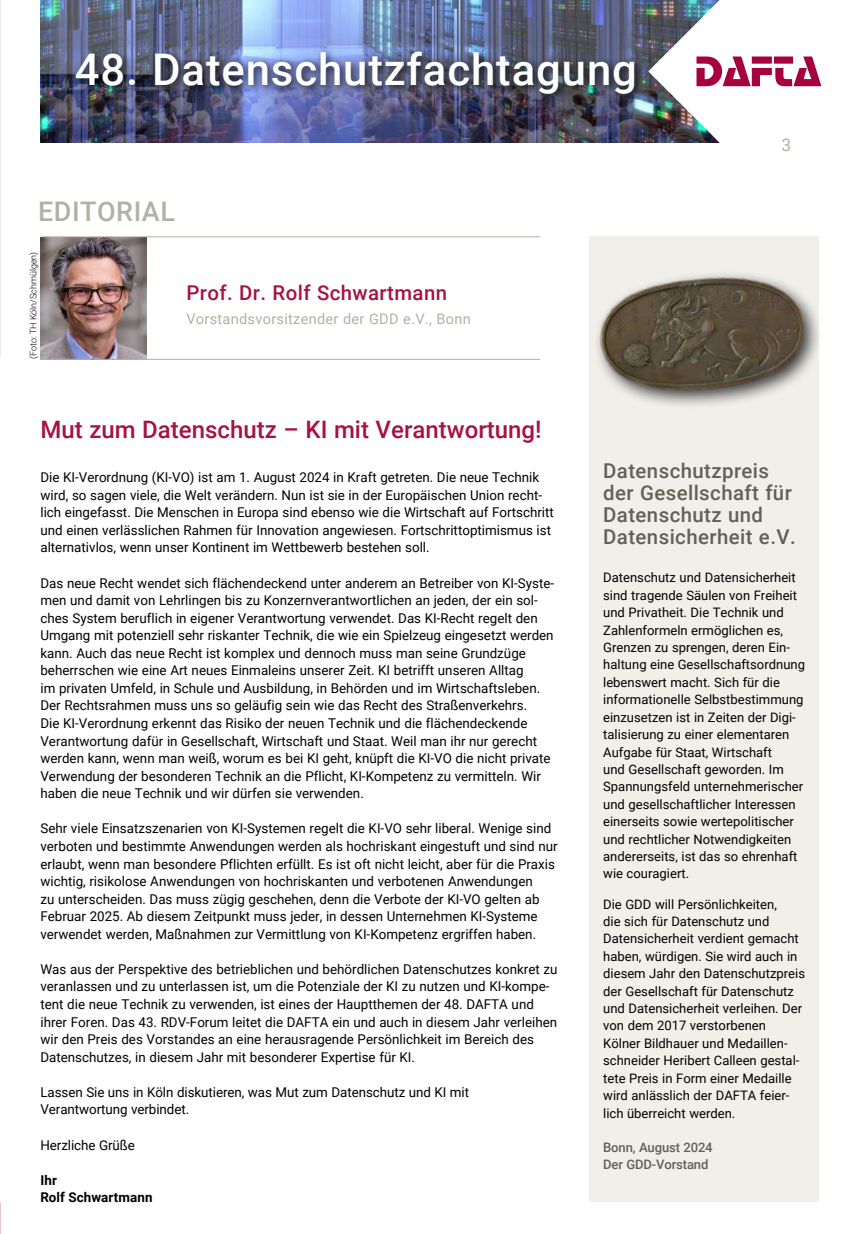
<style>
.page{position:relative;width:851px;height:1234px;background:#fff}
.page>*{position:absolute;margin:0;border:0;box-sizing:border-box;transform-origin:0 0}
.t1{font:500 43.65px "Roboto";letter-spacing:.02em;color:#fff}
.t2{font:500 27px "Roboto";letter-spacing:.02em;color:#b1b1a7}
.t3{font:500 24px "Roboto";color:#a71341}
.t4{font:500 20.4px/21.8px "Roboto";letter-spacing:.02em;color:#626158}
.t5{font:500 20.4px "Roboto";letter-spacing:.02em;color:#a71341}
.t6{font:17.4px "Roboto";color:#b1b1a7}
.t7{font:14.55px "Roboto";letter-spacing:.02em;color:#b1b1a7}
.t8{font:13.5px/17.5px "Roboto";color:#000}
.t9{font:700 13.5px/17.5px "Roboto";letter-spacing:.01em;color:#000}
.t10{font:13.05px/17.4px "Roboto";color:#000}
.t11{font:500 13.05px/17.4px "Roboto";letter-spacing:-.01em;color:#626158}
.t12{font:300 9px "Roboto";color:#000}
</style>
<div class="page">
<img style="left:40px;top:0;width:608px;height:143px">
<img style="left:648px;top:0;width:72px;height:143px">
<img style="left:41px;top:237px;width:105px;height:122px">
<div style="left:589px;top:236px;width:230px;height:965px;background:#f0efea"></div>
<div style="left:72px;top:47px;width:573px;height:57px;background:#000;opacity:.75"></div>
<hr style="left:41px;top:236px;width:499px;height:1px;background:#b1b1a7">
<hr style="left:41px;top:359px;width:499px;height:1px;background:#b1b1a7">
<img style="left:597px;top:274px;width:222px;height:132px">
<div style="left:690px;top:54px;width:138px;height:44px;background:#fff"></div>
<svg style="left:696px;top:56px;width:125px;height:30px"></svg>
<h1 class="t1" style="left:75px;top:39px;width:563px">48. Datenschutzfachtagung</h1>
<h2 class="t2" style="left:38px;top:192px;width:138px">EDITORIAL</h2>
<p class="t12" style="left:27px;top:359px;width:109px;rotate:-90deg">(Foto: TH Köln/Schmülgen)</p>
<h3 class="t5" style="left:186px;top:278px;width:262px">Prof. Dr. Rolf Schwartmann</h3>
<p class="t7" style="left:186px;top:309px;width:286px">Vorstandsvorsitzender der GDD e.V., Bonn</p>
<h3 class="t3" style="left:40px;top:413px;width:502px">Mut zum Datenschutz – KI mit Verantwortung!</h3>
<p class="t6" style="left:781px;top:133px;width:11px">3</p>
<p class="t8" style="left:40px;top:468px;width:515px">Die KI-Verordnung (KI-VO) ist am 1. August 2024 in Kraft getreten. Die neue Technik wird, so sagen viele, die Welt verändern. Nun ist sie in der Europäischen Union recht&shy;lich eingefasst. Die Menschen in Europa sind ebenso wie die Wirtschaft auf Fortschritt und einen verlässlichen Rahmen für Innovation angewiesen. Fortschrittoptimismus ist alternativlos, wenn unser Kontinent im Wettbewerb bestehen soll.</p>
<p class="t8" style="left:40px;top:573px;width:515px">Das neue Recht wendet sich flächendeckend unter anderem an Betreiber von KI-Syste&shy;men und damit von Lehrlingen bis zu Konzernverantwortlichen an jeden, der ein sol&shy;ches System beruflich in eigener Verantwortung verwendet. Das KI-Recht regelt den Umgang mit potenziell sehr riskanter Technik, die wie ein Spielzeug eingesetzt werden kann. Auch das neue Recht ist komplex und dennoch muss man seine Grundzüge beherrschen wie eine Art neues Einmaleins unserer Zeit. KI betrifft unseren Alltag<br>im privaten Umfeld, in Schule und Ausbildung, in Behörden und im Wirtschaftsleben.<br>Der Rechtsrahmen muss uns so geläufig sein wie das Recht des Straßenverkehrs.<br>Die KI-Verordnung erkennt das Risiko der neuen Technik und die flächendeckende Verantwortung dafür in Gesellschaft, Wirtschaft und Staat. Weil man ihr nur gerecht werden kann, wenn man weiß, worum es bei KI geht, knüpft die KI-VO die nicht private Verwendung der besonderen Technik an die Pflicht, KI-Kompetenz zu vermitteln. Wir haben die neue Technik und wir dürfen sie verwenden.</p>
<p class="t8" style="left:40px;top:819px;width:518px">Sehr viele Einsatzszenarien von KI-Systemen regelt die KI-VO sehr liberal. Wenige sind verboten und bestimmte Anwendungen werden als hochriskant eingestuft und sind nur erlaubt, wenn man besondere Pflichten erfüllt. Es ist oft nicht leicht, aber für die Praxis wichtig, risikolose Anwendungen von hochriskanten und verbotenen Anwendungen<br>zu unterscheiden. Das muss zügig geschehen, denn die Verbote der KI-VO gelten ab Februar 2025. Ab diesem Zeitpunkt muss jeder, in dessen Unternehmen KI-Systeme verwendet werden, Maßnahmen zur Vermittlung von KI-Kompetenz ergriffen haben.</p>
<p class="t8" style="left:40px;top:959px;width:518px">Was aus der Perspektive des betrieblichen und behördlichen Datenschutzes konkret zu veranlassen und zu unterlassen ist, um die Potenziale der KI zu nutzen und KI-kompe&shy;tent die neue Technik zu verwenden, ist eines der Hauptthemen der 48. DAFTA und ihrer Foren. Das 43. RDV-Forum leitet die DAFTA ein und auch in diesem Jahr verleihen wir den Preis des Vorstandes an eine herausragende Persönlichkeit im Bereich des Datenschutzes, in diesem Jahr mit besonderer Expertise für KI.</p>
<p class="t8" style="left:40px;top:1082px;width:430px">Lassen Sie uns in Köln diskutieren, was Mut zum Datenschutz und KI mit<br>Verantwortung verbindet.</p>
<p class="t8" style="left:40px;top:1135px;width:96px">Herzliche Grüße</p>
<p class="t9" style="left:40px;top:1170px;width:114px">Ihr<br>Rolf Schwartmann</p>
<h3 class="t4" style="left:603px;top:459px;width:194px">Datenschutzpreis der Gesellschaft für<br>Datenschutz und<br>Datensicherheit e.V.</h3>
<p class="t10" style="left:603px;top:568px;width:203px">Datenschutz und Datensicherheit sind tragende Säulen von Freiheit und Privatheit. Die Technik und<br>Zahlenformeln ermöglichen es,<br>Grenzen zu sprengen, deren Ein&shy;haltung eine Gesellschaftsordnung lebenswert macht. Sich für die informationelle Selbstbestimmung einzusetzen ist in Zeiten der Digi&shy;talisierung zu einer elementaren<br>Aufgabe für Staat, Wirtschaft<br>und Gesellschaft geworden. Im<br>Spannungsfeld unternehmerischer und gesellschaftlicher Interessen einerseits sowie wertepolitischer und rechtlicher Notwendigkeiten andererseits, ist das so ehrenhaft wie couragiert.</p>
<p class="t10" style="left:603px;top:894px;width:203px">Die GDD will Persönlichkeiten,<br>die sich für Datenschutz und<br>Datensicherheit verdient gemacht haben, würdigen. Sie wird auch in diesem Jahr den Datenschutzpreis der Gesellschaft für Datenschutz und Datensicherheit verleihen. Der von dem 2017 verstorbenen<br>Kölner Bildhauer und Medaillen&shy;schneider Heribert Calleen gestal&shy;tete Preis in Form einer Medaille wird anlässlich der DAFTA feier&shy;lich überreicht werden.</p>
<p class="t11" style="left:603px;top:1137px;width:111px">Bonn, August 2024<br>Der GDD-Vorstand</p>
</div>
